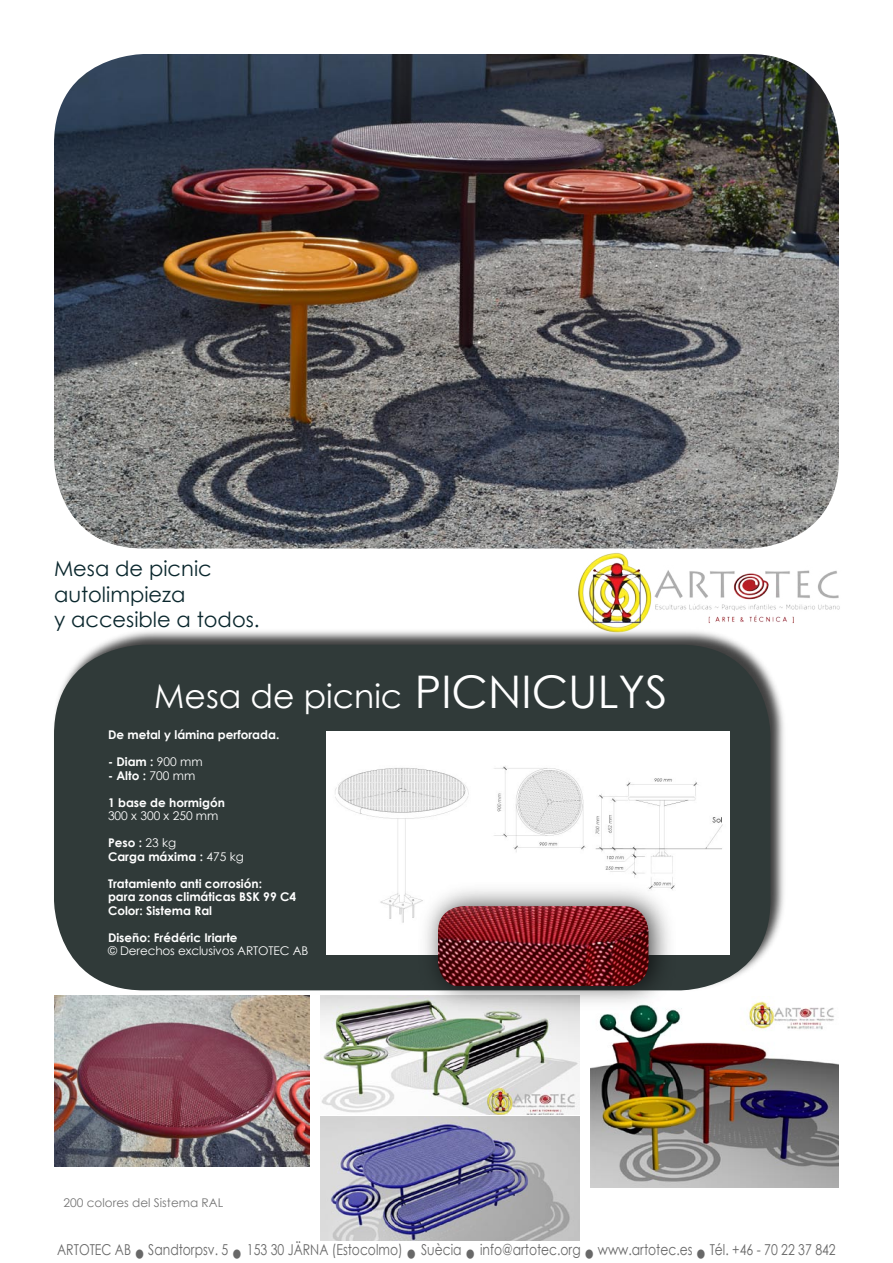
<style>
.page{position:relative;width:893px;height:1263px;background:#fff}
.page>*{position:absolute;margin:0;border:0;box-sizing:border-box;transform-origin:0 0}
.t1{font:33px "Century Gothic";color:#fff}
.t2{font:21px "Century Gothic";color:#0a272d}
.t3{font:15px "Century Gothic";color:#686868;scale:.82 1}
.t4{font:700 12px "Century Gothic";color:#fff}
.t5{font:12px "Century Gothic";letter-spacing:-.01em;color:#fff}
.t6{font:12px "Century Gothic";color:#767676}
.s1{font-size:45px}
.s2{font-weight:400}
.s3{font-size:21px}
</style>
<div class="page">
<div style="left:52px;top:627px;width:736px;height:365px;background:#000;opacity:.75"></div>
<div style="left:54px;top:645px;width:716px;height:345px;background:#303a39"></div>
<img style="left:590px;top:1001px;width:249px;height:186px">
<img style="left:320px;top:995px;width:259px;height:119px">
<img style="left:326px;top:731px;width:403px;height:223px">
<img style="left:320px;top:1116px;width:259px;height:124px">
<img style="left:54px;top:54px;width:785px;height:494px">
<img style="left:54px;top:996px;width:256px;height:170px">
<div style="left:419px;top:882px;width:257px;height:130px;background:#000;opacity:.75"></div>
<img style="left:438px;top:906px;width:210px;height:79px">
<img style="left:570px;top:531px;width:270px;height:123px">
<p class="t2" style="left:54px;top:554px;width:159px">Mesa de picnic</p>
<p class="t2" style="left:54px;top:579px;width:133px">autolimpieza</p>
<p class="t2" style="left:54px;top:604px;width:207px">y accesible a todos.</p>
<p class="t1" style="left:154px;top:673px;width:515px">Mesa de picnic <span class="s1">PICNICULYS</span></p>
<p class="t4" style="left:108px;top:726px;width:173px">De metal y lámina perforada.</p>
<p class="t4" style="left:108px;top:753px;width:96px">- Diam : <span class="s2">900 mm</span></p>
<p class="t4" style="left:108px;top:766px;width:89px">- Alto : <span class="s2">700 mm</span></p>
<p class="t4" style="left:108px;top:793px;width:118px">1 base de hormigón</p>
<p class="t5" style="left:108px;top:807px;width:112px">300 x 300 x 250 mm</p>
<p class="t4" style="left:108px;top:834px;width:70px">Peso : <span class="s2">23 kg</span></p>
<p class="t4" style="left:108px;top:847px;width:137px">Carga máxima : <span class="s2">475 kg</span></p>
<p class="t4" style="left:108px;top:874px;width:156px">Tratamiento anti corrosión:</p>
<p class="t4" style="left:108px;top:888px;width:190px">para zonas climáticas BSK 99 C4</p>
<p class="t4" style="left:108px;top:901px;width:106px">Color: Sistema Ral</p>
<p class="t4" style="left:108px;top:928px;width:131px">Diseño: Frédéric Iriarte</p>
<p class="t5" style="left:108px;top:942px;width:202px">© Derechos exclusivos ARTOTEC AB</p>
<p class="t6" style="left:64px;top:1194px;width:161px">200 colores del Sistema RAL</p>
<p class="t3" style="left:57px;top:1239px;width:951px">ARTOTEC AB <span class="s3">●</span> Sandtorpsv. 5 <span class="s3">●</span> 153 30 JÄRNA (Estocolmo) <span class="s3">●</span> Suècia <span class="s3">●</span> info@artotec.org <span class="s3">●</span> www.artotec.es <span class="s3">●</span> Tél. +46 - 70 22 37 842</p>
</div>
